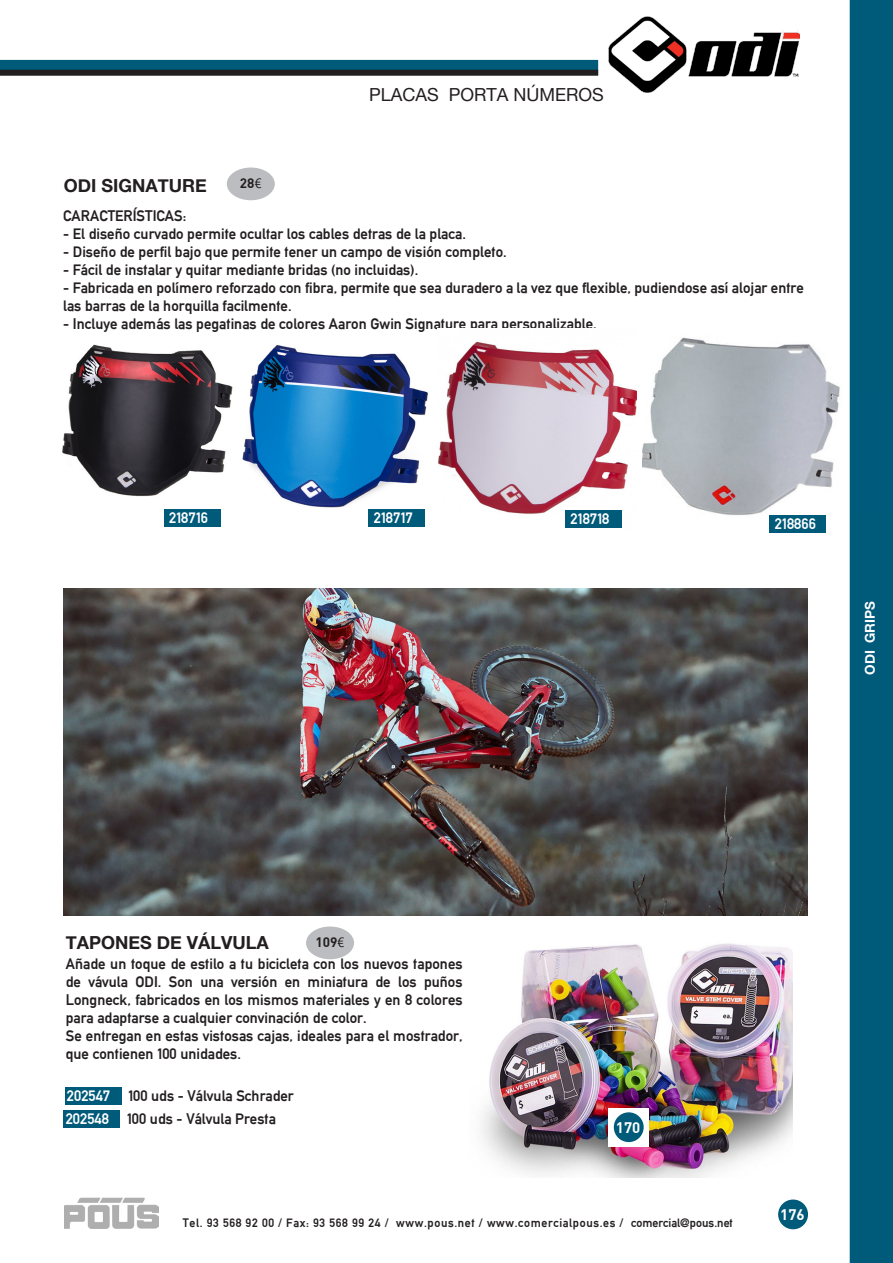
<style>
.page{position:relative;width:893px;height:1263px;background:#fff}
.page>*{position:absolute;margin:0;border:0;box-sizing:border-box;transform-origin:0 0}
.t1{font:700 18px "Helvetica Neue";color:#231f20}
.t2{font:18px "Helvetica Neue";color:#231f20}
.t3{font:15px/18px "Alte DIN1451 Mittelschriftgepraegt";color:#231f20}
.t4{font:15px "Alte DIN1451 Mittelschriftgepraegt";color:#fff}
.t5{font:700 15px "DINBEK";color:#fff}
.t6{font:700 13.5px "Helvetica Neue";color:#fff}
.t7{font:700 13.5px "DINBEK";color:#231f20}
.t8{font:700 13.5px "DINBEK";color:#fff}
.t9{font:12px "Alte DIN1451 Mittelschriftgepraegt";letter-spacing:.05em;color:#231f20}
.s1{font-family:"Ebrima";font-weight:400}
.s2{color:#fff}
</style>
<div class="page">
<div style="left:0;top:60px;width:598px;height:15px;background:#005a7a"></div>
<div style="left:0;top:70px;width:598px;height:6px;background:#231f20"></div>
<div style="left:850px;top:0;width:43px;height:1263px;background:#005a7a"></div>
<img style="left:64px;top:1197px;width:95px;height:31px">
<img style="left:608px;top:16px;width:191px;height:77px">
<div style="left:306px;top:926px;width:48px;height:33px;background:#bcbdc0;border-radius:50%"></div>
<img style="left:480px;top:943px;width:312px;height:235px">
<div style="left:63px;top:1110px;width:57px;height:17px;background:#005a7a"></div>
<div style="left:65px;top:1086px;width:56px;height:18px;background:#005a7a"></div>
<div style="left:227px;top:168px;width:48px;height:32px;background:#bcbdc0;border-radius:50%"></div>
<img style="left:438px;top:341px;width:199px;height:173px">
<img style="left:242px;top:344px;width:186px;height:183px">
<img style="left:62px;top:344px;width:171px;height:169px">
<div style="left:164px;top:509px;width:56px;height:17px;background:#005a7a"></div>
<div style="left:368px;top:509px;width:57px;height:17px;background:#005a7a"></div>
<div style="left:565px;top:510px;width:57px;height:18px;background:#005a7a"></div>
<img style="left:64px;top:589px;width:744px;height:326px">
<div style="left:608px;top:1109px;width:40px;height:38px;background:#fff"></div>
<div style="left:615px;top:1113px;width:28px;height:28px;background:#005a7a;border-radius:50%"></div>
<div style="left:614px;top:1112px;width:30px;height:30px;border:2px solid #005a7a;border-radius:50%"></div>
<div style="left:779px;top:1200px;width:28px;height:28px;background:#005a7a;border-radius:50%"></div>
<div style="left:778px;top:1199px;width:30px;height:30px;border:2px solid #005a7a;border-radius:50%"></div>
<img style="left:642px;top:337px;width:198px;height:196px">
<div style="left:769px;top:515px;width:57px;height:17px;background:#005a7a"></div>
<p class="t2" style="left:369px;top:84px;width:236px">PLACAS PORTA NÚMEROS</p>
<p class="t1" style="left:64px;top:174px;width:144px">ODI SIGNATURE</p>
<p class="t7" style="left:240px;top:174px;width:23px">28<span class="s1">€</span></p>
<p class="t3" style="left:63px;top:207px;width:125px">CARACTERÍSTICAS:</p>
<p class="t3" style="left:63px;top:225px;width:404px">- El diseño curvado permite ocultar los cables detras de la placa.</p>
<p class="t3" style="left:63px;top:243px;width:445px">- Diseño de perfil bajo que permite tener un campo de visión completo.</p>
<p class="t3" style="left:63px;top:261px;width:357px">- Fácil de instalar y quitar mediante bridas (no incluidas).</p>
<p class="t3" style="left:63px;top:279px;width:742px">- Fabricada en polímero reforzado con fibra, permite que sea duradero a la vez que flexible, pudiendose así alojar entre las barras de la horquilla facilmente.</p>
<p class="t3" style="left:63px;top:315px;width:535px">- Incluye además las pegatinas de colores Aaron Gwin Signature para personalizable.</p>
<p class="t4" style="left:169px;top:509px;width:40px">218716</p>
<p class="t4" style="left:374px;top:509px;width:40px">218717</p>
<p class="t4" style="left:570px;top:510px;width:40px">218718</p>
<p class="t4" style="left:775px;top:515px;width:43px">218866</p>
<p class="t6" style="left:862px;top:675px;width:75px;rotate:-90deg">ODI GRIPS</p>
<p class="t1" style="left:66px;top:931px;width:205px">TAPONES DE VÁLVULA</p>
<p class="t7" style="left:315px;top:933px;width:31px">109<span class="s1">€</span></p>
<p class="t3" style="left:66px;top:954px;width:398px;text-align:justify">Añade un toque de estilo a tu bicicleta con los nuevos tapones de vávula ODI. Son una versión en miniatura de los puños Longneck, fabricados en los mismos materiales y en 8 colores para adaptarse a cualquier convinación de color.</p>
<p class="t3" style="left:66px;top:1026px;width:398px">Se entregan en estas vistosas cajas, ideales para el mostrador, que contienen 100 unidades.</p>
<p class="t3" style="left:67px;top:1086px;width:228px"><span class="s2">202547</span> 100 uds - Válvula Schrader</p>
<p class="t3" style="left:66px;top:1109px;width:212px"><span class="s2">202548</span> 100 uds - Válvula Presta</p>
<p class="t5" style="left:616px;top:1117px;width:26px">170</p>
<p class="t5" style="left:620px;top:1117px;width:18px">39</p>
<p class="t9" style="left:183px;top:1215px;width:552px">Tel. 93 568 92 00 / Fax: 93 568 99 24 / www.pous.net / www.comercialpous.es / comercial@pous.net</p>
<p class="t5" style="left:784px;top:1205px;width:18px">39</p>
<p class="t8" style="left:781px;top:1205px;width:25px">167</p>
<p class="t5" style="left:780px;top:1205px;width:26px">176</p>
</div>
